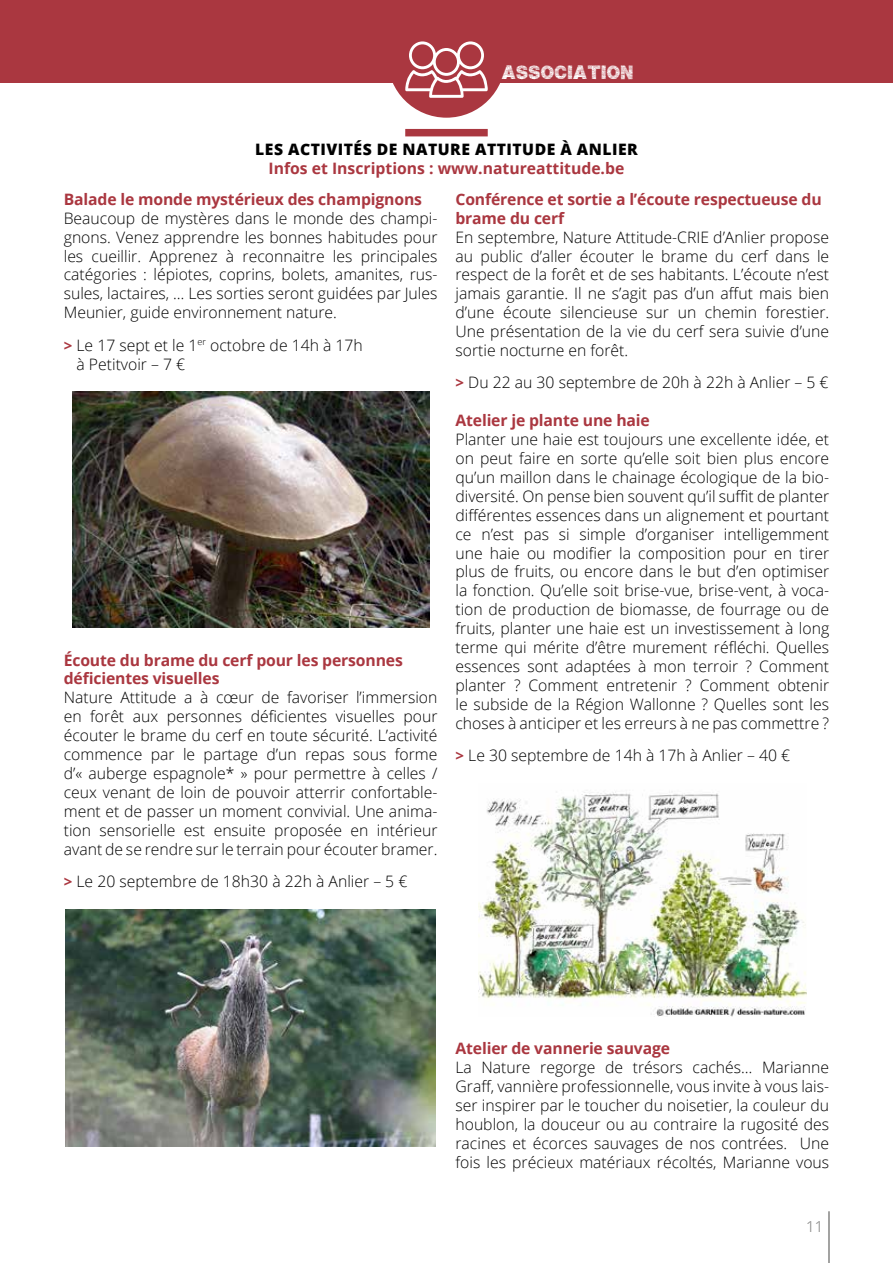
<style>
.page{position:relative;width:893px;height:1263px;background:#fff}
.page>*{position:absolute;margin:0;border:0;box-sizing:border-box;transform-origin:0 0}
.t1{font:300 15.75px/18.9px "Open Sans";color:#000;text-align:justify}
.t2{font:700 15.75px/18.9px "Open Sans";letter-spacing:-.01em;color:#aa3740}
.t3{font:800 15.75px "Open Sans";letter-spacing:.03em;color:#000}
.t4{font:15.75px "Plaid";letter-spacing:.03em;color:#fff}
.t5{font:300 15px "Open Sans";color:#9d9d9c}
.s1{font-weight:700;font-size:15px;color:#aa3740}
</style>
<div class="page">
<div style="left:0;top:0;width:893px;height:83px;background:#aa3740"></div>
<div style="left:388px;top:0;width:117px;height:118px;background:#aa3740;border-radius:50%"></div>
<svg style="left:405px;top:41px;width:83px;height:57px"></svg>
<hr style="left:828px;top:1211px;width:2px;height:52px;background:#9d9d9c">
<img style="left:72px;top:392px;width:357px;height:236px">
<img style="left:66px;top:909px;width:369px;height:238px">
<img style="left:478px;top:791px;width:329px;height:225px">
<div style="left:405px;top:129px;width:83px;height:7px;background:#aa3740"></div>
<p class="t4" style="left:502px;top:64px;width:133px">ASSOCIATION</p>
<p class="t3" style="left:255px;top:138px;width:384px">LES ACTIVITÉS DE NATURE ATTITUDE À ANLIER</p>
<p class="t2" style="left:269px;top:159px;width:357px">Infos et Inscriptions : www.natureattitude.be</p>
<p class="t2" style="left:64px;top:189px;width:360px">Balade le monde mystérieux des champignons</p>
<p class="t1" style="left:64px;top:208px;width:375px">Beaucoup de mystères dans le monde des champi&shy;gnons. Venez apprendre les bonnes habitudes pour les cueillir. Apprenez à reconnaitre les principales catégories : lépiotes, coprins, bolets, amanites, rus&shy;sules, lactaires, … Les sorties seront guidées par Jules Meunier, guide environnement nature.</p>
<p class="t1" style="left:77px;top:335px;width:288px;text-indent:-13px"><span class="s1">&gt;</span> Le 17 sept et le 1<sup>er</sup> octobre de 14h à 17h à Petitvoir – 7 €</p>
<p class="t2" style="left:64px;top:650px;width:341px">Écoute du brame du cerf pour les personnes déficientes visuelles</p>
<p class="t1" style="left:64px;top:688px;width:375px">Nature Attitude a à cœur de favoriser l’immersion en forêt aux personnes déficientes visuelles pour écouter le brame du cerf en toute sécurité. L’activité commence par le partage d’un repas sous forme d’« auberge espagnole* » pour permettre à celles / ceux venant de loin de pouvoir atterrir confortable&shy;ment et de passer un moment convivial. Une anima&shy;tion sensorielle est ensuite proposée en intérieur avant de se rendre sur le terrain pour écouter bramer.</p>
<p class="t1" style="left:64px;top:871px;width:345px"><span class="s1">&gt;</span> Le 20 septembre de 18h30 à 22h à Anlier – 5 €</p>
<p class="t2" style="left:455px;top:189px;width:368px">Conférence et sortie a l’écoute respectueuse du brame du cerf</p>
<p class="t1" style="left:455px;top:227px;width:375px">En septembre, Nature Attitude-CRIE d’Anlier propose au public d’aller écouter le brame du cerf dans le respect de la forêt et de ses habitants. L’écoute n’est jamais garantie. Il ne s’agit pas d’un affut mais bien d’une écoute silencieuse sur un chemin forestier.<br>Une présentation de la vie du cerf sera suivie d’une sortie nocturne en forêt.</p>
<p class="t1" style="left:455px;top:373px;width:375px"><span class="s1">&gt;</span> Du 22 au 30 septembre de 20h à 22h à Anlier – 5 €</p>
<p class="t2" style="left:455px;top:411px;width:196px">Atelier je plante une haie</p>
<p class="t1" style="left:455px;top:430px;width:375px">Planter une haie est toujours une excellente idée, et on peut faire en sorte qu’elle soit bien plus encore qu’un maillon dans le chainage écologique de la bio&shy;diversité. On pense bien souvent qu’il suffit de planter différentes essences dans un alignement et pourtant ce n’est pas si simple d’organiser intelligemment une haie ou modifier la composition pour en tirer plus de fruits, ou encore dans le but d’en optimiser la fonction. Qu’elle soit brise-vue, brise-vent, à voca&shy;tion de production de biomasse, de fourrage ou de fruits, planter une haie est un investissement à long terme qui mérite d’être murement réfléchi. Quelles essences sont adaptées à mon terroir ? Comment planter ? Comment entretenir ? Comment obtenir le subside de la Région Wallonne ? Quelles sont les choses à anticiper et les erreurs à ne pas commettre ?</p>
<p class="t1" style="left:455px;top:745px;width:336px"><span class="s1">&gt;</span> Le 30 septembre de 14h à 17h à Anlier – 40 €</p>
<p class="t2" style="left:455px;top:1039px;width:216px">Atelier de vannerie sauvage</p>
<p class="t1" style="left:455px;top:1057px;width:375px">La Nature regorge de trésors cachés… Marianne Graff, vannière professionnelle, vous invite à vous lais&shy;ser inspirer par le toucher du noisetier, la couleur du houblon, la douceur ou au contraire la rugosité des racines et écorces sauvages de nos contrées. Une fois les précieux matériaux récoltés, Marianne vous</p>
<p class="t5" style="left:806px;top:1216px;width:19px">11</p>
</div>
